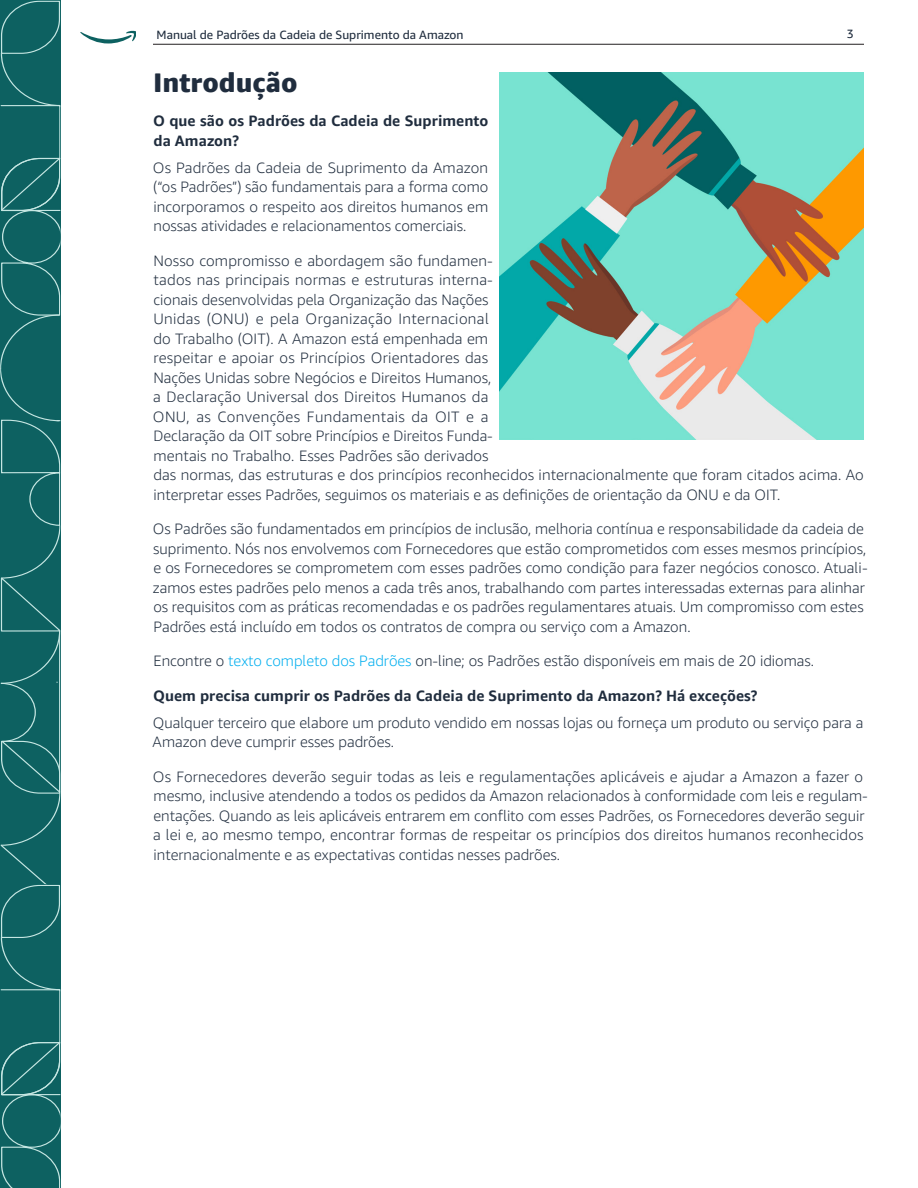
<style>
.page{position:relative;width:918px;height:1188px;background:#fff}
.page>*{position:absolute;margin:0;border:0;box-sizing:border-box;transform-origin:0 0}
.Main-Page-Title{font:800 27px "Amazon Ember Display";color:#202d3e}
.Body_Text-smaller_SCS{font:300 15px/19.5px "Amazon Ember";color:#202d3e}
.Body_Text-smaller_SCS-bold{font:700 15px/19.5px "Amazon Ember";letter-spacing:.005em;color:#202d3e}
.t1{font:12px "Amazon Ember";color:#202d3e}
.s1{color:#00aeef}
</style>
<div class="page">
<div style="left:0;top:794px;width:60px;height:50px;background:#0d6161"></div>
<svg style="left:0;top:0;width:60px;height:794px;background:#176868"></svg>
<svg style="left:0;top:844px;width:60px;height:344px;background:#156766"></svg>
<svg style="left:80px;top:31px;width:56px;height:12px"></svg>
<hr style="left:153px;top:44px;width:711px;height:1px;background:#231f20">
<img style="left:500px;top:72px;width:364px;height:367px">
<p class="t1" style="left:157px;top:28px;width:309px">Manual de Padrões da Cadeia de Suprimento da Amazon</p>
<p class="t1" style="left:847px;top:26px;width:9px">3</p>
<p class="Main-Page-Title" style="left:153px;top:65px;width:146px">Introdução</p>
<p class="Body_Text-smaller_SCS-bold" style="left:153px;top:111px;width:337px">O que são os Padrões da Cadeia de Suprimento da Amazon?</p>
<p class="Body_Text-smaller_SCS" style="left:153px;top:158px;width:337px;text-align:justify">Os Padrões da Cadeia de Suprimento da Amazon (“os Padrões”) são fundamentais para a forma como incorporamos o respeito aos direitos humanos em nossas atividades e relacionamentos comerciais.</p>
<p class="Body_Text-smaller_SCS" style="left:153px;top:251px;width:712px">Nosso compromisso e abordagem são fundamen-<br>tados nas principais normas e estruturas interna-<br>cionais desenvolvidas pela Organização das Nações<br>Unidas (ONU) e pela Organização Internacional<br>do Trabalho (OIT). A Amazon está empenhada em<br>respeitar e apoiar os Princípios Orientadores das<br>Nações Unidas sobre Negócios e Direitos Humanos,<br>a Declaração Universal dos Direitos Humanos da<br>ONU, as Convenções Fundamentais da OIT e a<br>Declaração da OIT sobre Princípios e Direitos Funda-<br>mentais no Trabalho. Esses Padrões são derivados<br>das normas, das estruturas e dos princípios reconhecidos internacionalmente que foram citados acima. Ao interpretar esses Padrões, seguimos os materiais e as definições de orientação da ONU e da OIT.</p>
<p class="Body_Text-smaller_SCS" style="left:153px;top:519px;width:716px">Os Padrões são fundamentados em princípios de inclusão, melhoria contínua e responsabilidade da cadeia de suprimento. Nós nos envolvemos com Fornecedores que estão comprometidos com esses mesmos princípios, e os Fornecedores se comprometem com esses padrões como condição para fazer negócios conosco. Atuali&shy;zamos estes padrões pelo menos a cada três anos, trabalhando com partes interessadas externas para alinhar os requisitos com as práticas recomendadas e os padrões regulamentares atuais. Um compromisso com estes Padrões está incluído em todos os contratos de compra ou serviço com a Amazon.</p>
<p class="Body_Text-smaller_SCS" style="left:153px;top:651px;width:662px">Encontre o <span class="s1">texto completo dos Padrões</span> on-line; os Padrões estão disponíveis em mais de 20 idiomas.</p>
<p class="Body_Text-smaller_SCS-bold" style="left:153px;top:686px;width:606px">Quem precisa cumprir os Padrões da Cadeia de Suprimento da Amazon? Há exceções?</p>
<p class="Body_Text-smaller_SCS" style="left:153px;top:713px;width:712px">Qualquer terceiro que elabore um produto vendido em nossas lojas ou forneça um produto ou serviço para a<br>Amazon deve cumprir esses padrões.</p>
<p class="Body_Text-smaller_SCS" style="left:153px;top:767px;width:716px">Os Fornecedores deverão seguir todas as leis e regulamentações aplicáveis e ajudar a Amazon a fazer o mesmo, inclusive atendendo a todos os pedidos da Amazon relacionados à conformidade com leis e regulam&shy;entações. Quando as leis aplicáveis entrarem em conflito com esses Padrões, os Fornecedores deverão seguir a lei e, ao mesmo tempo, encontrar formas de respeitar os princípios dos direitos humanos reconhecidos internacionalmente e as expectativas contidas nesses padrões.</p>
</div>
